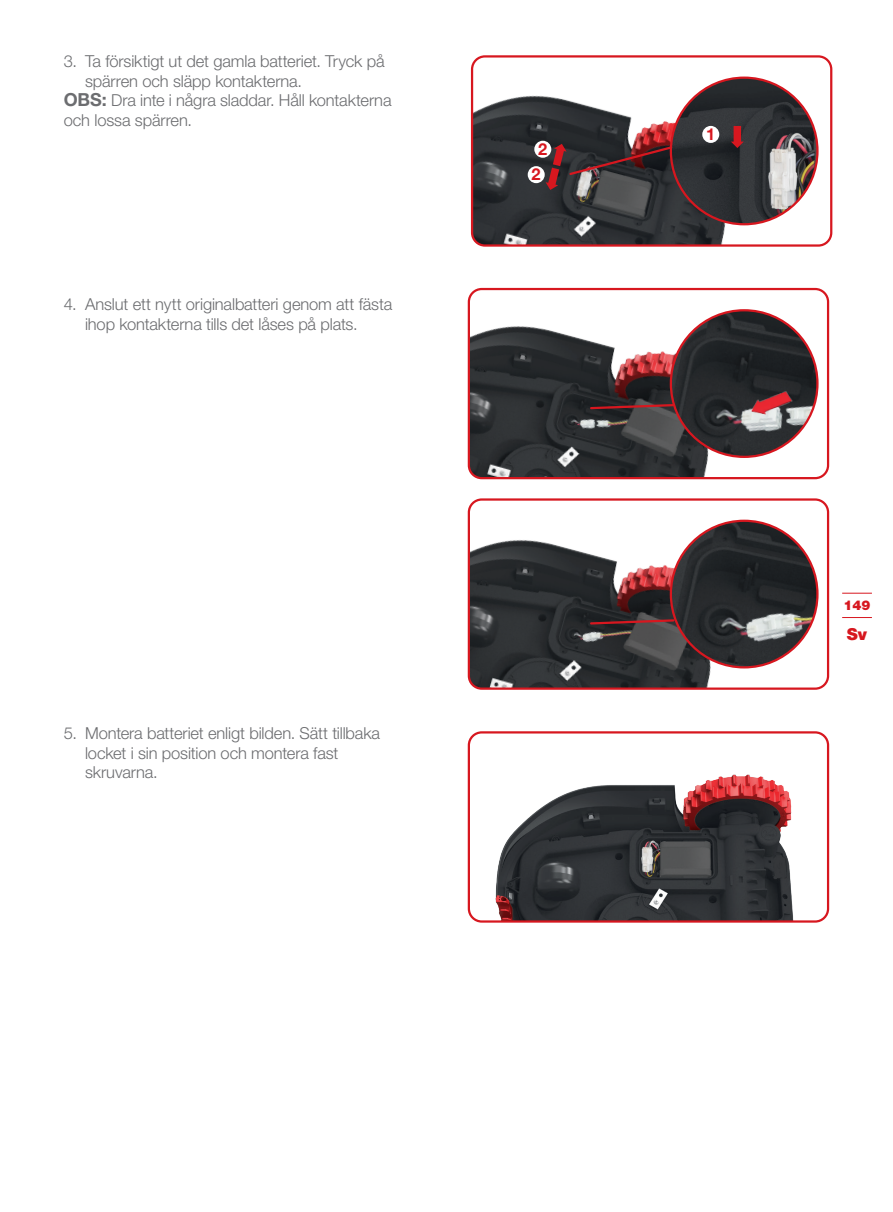
<style>
.page{position:relative;width:893px;height:1212px;background:#fff}
.page>*{position:absolute;margin:0;border:0;box-sizing:border-box;transform-origin:0 0}
.t1{font:300 16.5px/19.5px "Helvetica Neue LT Std";letter-spacing:-.01em;color:#6c6d70}
.t2{font:700 16.5px "Helvetica Neue LT Std";color:#d7171f}
.t3{font:900 16.5px "Helvetica Neue LT Std";color:#d7171f}
.t4{font:900 13.5px "Helvetica Neue LT Std";color:#d7171f}
.s1{font-weight:700;font-size:18px}
</style>
<div class="page">
<hr style="left:842px;top:617px;width:30px;height:1px;background:#d7171f">
<hr style="left:842px;top:593px;width:30px;height:1px;background:#d7171f">
<img style="left:474px;top:58px;width:309px;height:186px">
<div style="left:471px;top:55px;width:361px;height:192px;border:2px solid #d7171f;border-radius:13px"></div>
<img style="left:495px;top:774px;width:325px;height:146px">
<div style="left:468px;top:731px;width:361px;height:192px;border:2px solid #d7171f;border-radius:13px"></div>
<img style="left:469px;top:289px;width:322px;height:189px">
<div style="left:468px;top:288px;width:361px;height:191px;border:2px solid #d7171f;border-radius:13px"></div>
<img style="left:471px;top:501px;width:322px;height:186px">
<div style="left:468px;top:498px;width:361px;height:192px;border:2px solid #d7171f;border-radius:13px"></div>
<img style="left:671px;top:78px;width:146px;height:146px;border-radius:73px">
<img style="left:671px;top:310px;width:146px;height:147px;border-radius:73px">
<img style="left:671px;top:521px;width:146px;height:146px;border-radius:73px">
<svg style="left:589px;top:618px;width:87px;height:8px"></svg>
<svg style="left:589px;top:403px;width:87px;height:7px"></svg>
<img style="left:748px;top:390px;width:47px;height:28px">
<svg style="left:731px;top:126px;width:13px;height:22px"></svg>
<svg style="left:546px;top:144px;width:128px;height:46px;background:#4b3336"></svg>
<div style="left:534px;top:141px;width:17px;height:17px;background:#fff;border-radius:50%"></div>
<div style="left:702px;top:126px;width:17px;height:17px;background:#fff;border-radius:50%"></div>
<div style="left:528px;top:166px;width:17px;height:17px;background:#fff;border-radius:50%"></div>
<p class="t1" style="left:85px;top:51px;width:301px;text-indent:-21px">3. Ta försiktigt ut det gamla batteriet. Tryck på spärren och släpp kontakterna.</p>
<p class="t1" style="left:64px;top:90px;width:329px"><span class="s1">OBS:</span> Dra inte i några sladdar. Håll kontakterna och lossa spärren.</p>
<p class="t1" style="left:85px;top:294px;width:309px;text-indent:-21px">4. Anslut ett nytt originalbatteri genom att fästa ihop kontakterna tills det låses på plats.</p>
<p class="t2" style="left:538px;top:138px;width:11px">2</p>
<p class="t2" style="left:531px;top:164px;width:11px">2</p>
<p class="t1" style="left:85px;top:723px;width:296px;text-indent:-21px">5. Montera batteriet enligt bilden. Sätt tillbaka locket i sin position och montera fast skruvarna.</p>
<p class="t2" style="left:706px;top:124px;width:11px">1</p>
<p class="t4" style="left:843px;top:597px;width:29px">149</p>
<p class="t3" style="left:847px;top:624px;width:22px">Sv</p>
</div>
